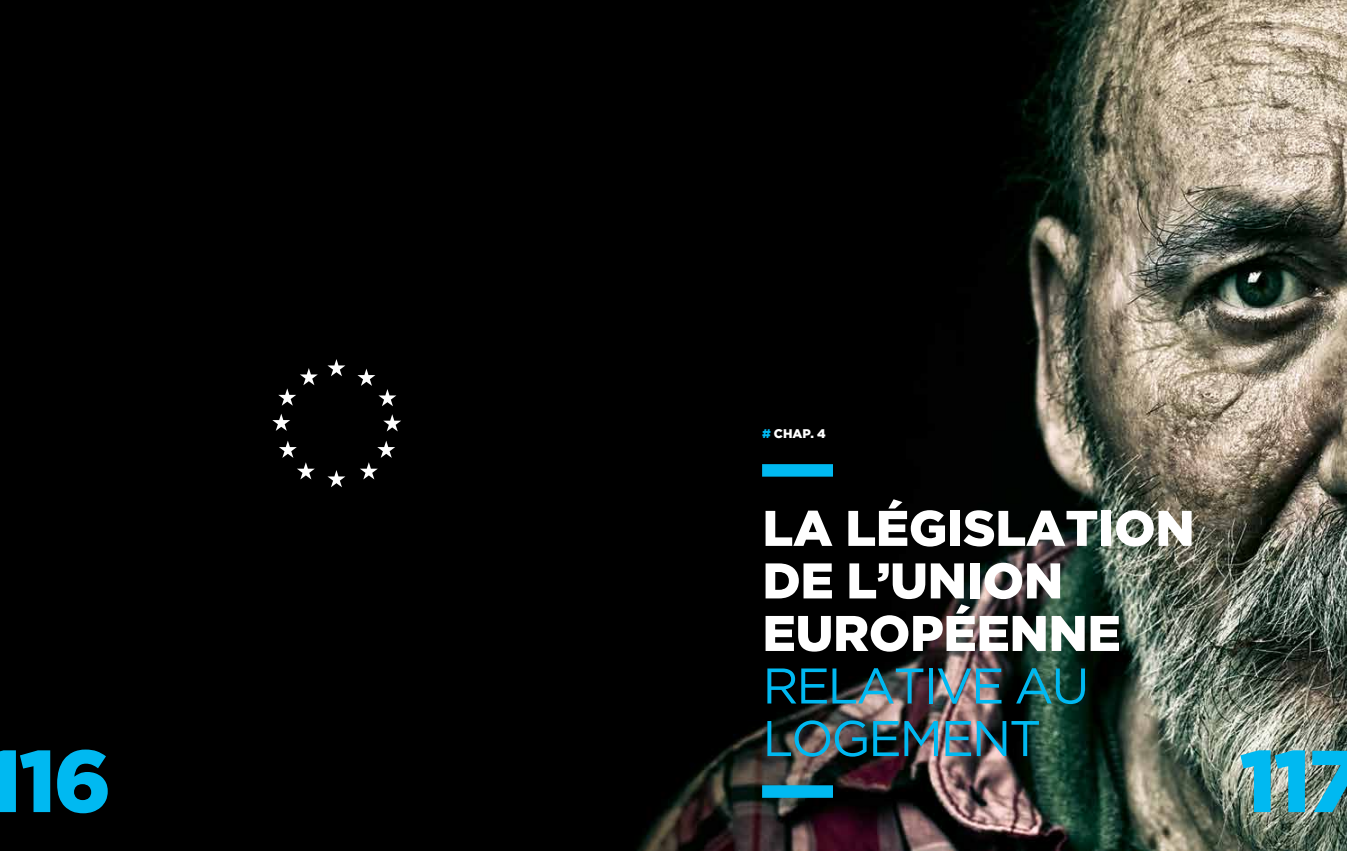
<style>
.page{position:relative;width:1347px;height:851px;background:#fff}
.page>*{position:absolute;margin:0;border:0;box-sizing:border-box;transform-origin:0 0}
.t1{font:900 87.5px "Gotham";letter-spacing:-.03em;color:#00b9f1}
.t2{font:900 50px/52.5px "Gotham";letter-spacing:-.005em;color:#fff}
.t3{font:50px/52.5px "Gotham";letter-spacing:-.045em;color:#00b9f1}
.t4{font:900 12.5px "Gotham";color:#fff}
.s1{color:#00b9f1}
</style>
<div class="page">
<img style="left:0;top:0;width:1346px;height:850px">
<div style="left:762px;top:464px;width:71px;height:12px;background:#00b9f1"></div>
<div style="left:762px;top:785px;width:71px;height:12px;background:#00b9f1"></div>
<svg style="left:327px;top:359px;width:18px;height:17px"></svg>
<svg style="left:327px;top:470px;width:18px;height:17px"></svg>
<svg style="left:357px;top:368px;width:39px;height:38px"></svg>
<svg style="left:278px;top:368px;width:40px;height:37px"></svg>
<svg style="left:360px;top:440px;width:35px;height:39px"></svg>
<svg style="left:272px;top:413px;width:18px;height:18px"></svg>
<svg style="left:383px;top:414px;width:18px;height:17px"></svg>
<svg style="left:279px;top:440px;width:36px;height:39px"></svg>
<p class="t4" style="left:762px;top:426px;width:65px"><span class="s1">#</span> CHAP. 4</p>
<p class="t2" style="left:762px;top:500px;width:116px">LA LÉG</p>
<p class="t2" style="left:947px;top:500px;width:51px">ISLAT</p>
<p class="t2" style="left:1098px;top:500px;width:55px">ION</p>
<p class="t2" style="left:762px;top:553px;width:259px">DE L’UNION<br>EUROPÉENNE</p>
<p class="t3" style="left:762px;top:658px;width:328px">RELATIVE AU<br>LOGEMENT</p>
<h1 class="t1" style="left:-15px;top:730px;width:128px">116</h1>
<h1 class="t1" style="left:1239px;top:730px;width:124px">117</h1>
</div>
